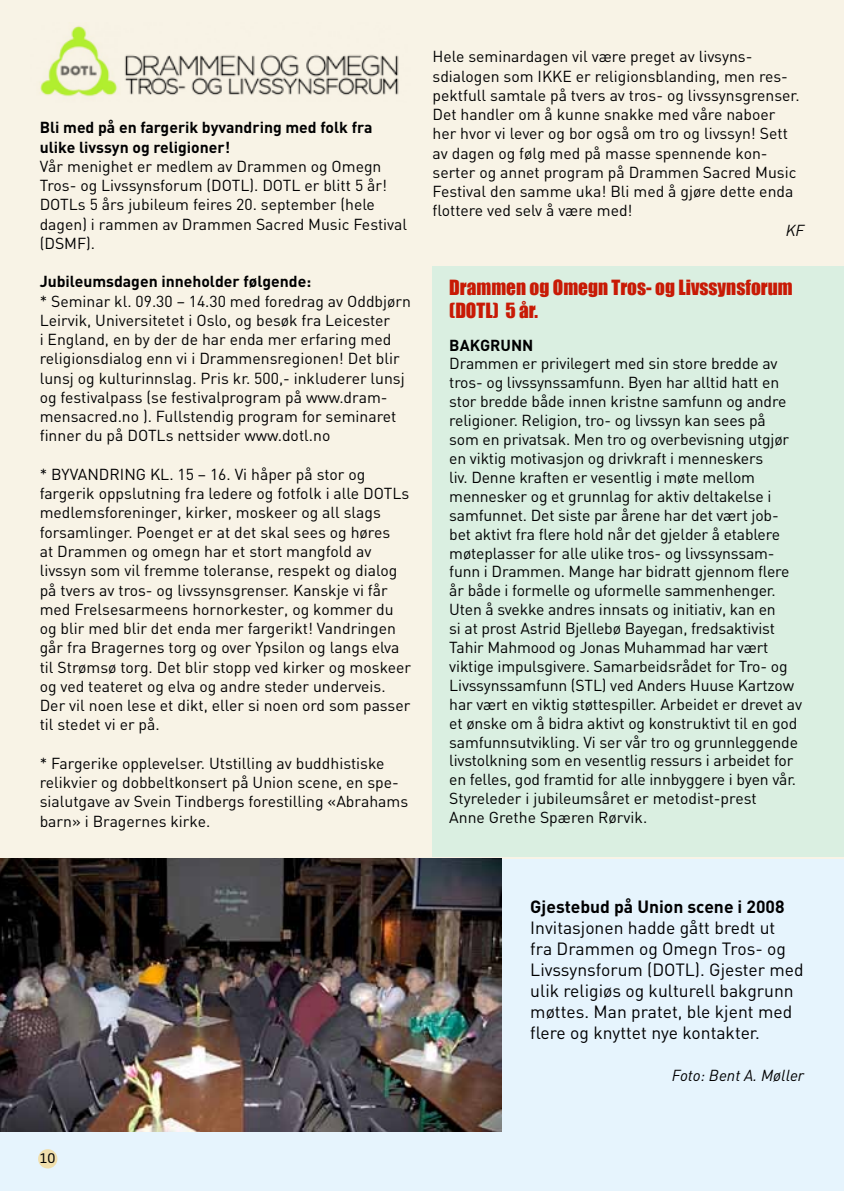
<style>
.page{position:relative;width:844px;height:1191px;background:#fff}
.page>*{position:absolute;margin:0;border:0;box-sizing:border-box;transform-origin:0 0}
.t1{font:19.25px/22.8px "Impact";color:#c81a05}
.t2{font:17.5px/21px "DIN";color:#000001}
.t3{font:700 17.5px "DIN";color:#000001}
.t4{font:15.75px/19.2px "DIN";color:#000001}
.t5{font:700 15.75px/19.2px "DIN";color:#000001}
.t6{font:italic 15.75px "DIN";color:#000001}
.t7{font:13.12px "Neo Sans Std";color:#000001}
</style>
<div class="page">
<div style="left:0;top:858px;width:843px;height:333px;background:#e6f4fd"></div>
<div style="left:0;top:0;width:843px;height:858px;background:#f8f3e6"></div>
<hr style="left:843px;top:0;width:1px;height:1191px;background:#e6f4fd">
<img style="left:40px;top:26px;width:359px;height:71px">
<img style="left:0;top:858px;width:501px;height:273px">
<div style="left:38px;top:1149px;width:19px;height:19px;background:#f0dfad;border-radius:50%"></div>
<div style="left:432px;top:267px;width:411px;height:590px;background:#daefe1"></div>
<p class="t5" style="left:40px;top:117px;width:334px">Bli med på en fargerik byvandring med folk fra ulike livssyn og religioner!</p>
<p class="t4" style="left:40px;top:156px;width:369px">Vår menighet er medlem av Drammen og Omegn Tros- og Livssynsforum (DOTL). DOTL er blitt 5 år!<br>DOTLs 5 års jubileum feires 20. september (hele dagen) i rammen av Drammen Sacred Music Festival (DSMF).</p>
<p class="t5" style="left:40px;top:271px;width:273px">Jubileumsdagen inneholder følgende:</p>
<p class="t4" style="left:40px;top:291px;width:373px">* Seminar kl. 09.30 – 14.30 med foredrag av Oddbjørn Leirvik, Universitetet i Oslo, og besøk fra Leicester<br>i England, en by der de har enda mer erfaring med religionsdialog enn vi i Drammensregionen! Det blir lunsj og kulturinnslag. Pris kr. 500,- inkluderer lunsj og festivalpass (se festivalprogram på www.dram&shy;mensacred.no ). Fullstendig program for seminaret finner du på DOTLs nettsider www.dotl.no</p>
<p class="t4" style="left:40px;top:464px;width:373px">* BYVANDRING KL. 15 – 16. Vi håper på stor og fargerik oppslutning fra ledere og fotfolk i alle DOTLs medlemsforeninger, kirker, moskeer og all slags forsamlinger. Poenget er at det skal sees og høres<br>at Drammen og omegn har et stort mangfold av livssyn som vil fremme toleranse, respekt og dialog på tvers av tros- og livssynsgrenser. Kanskje vi får med Frelsesarmeens hornorkester, og kommer du og blir med blir det enda mer fargerikt! Vandringen går fra Bragernes torg og over Ypsilon og langs elva til Strømsø torg. Det blir stopp ved kirker og moskeer og ved teateret og elva og andre steder underveis.<br>Der vil noen lese et dikt, eller si noen ord som passer til stedet vi er på.</p>
<p class="t4" style="left:40px;top:753px;width:370px">* Fargerike opplevelser. Utstilling av buddhistiske relikvier og dobbeltkonsert på Union scene, en spe&shy;sialutgave av Svein Tindbergs forestilling «Abrahams barn» i Bragernes kirke.</p>
<p class="t4" style="left:432px;top:47px;width:368px">Hele seminardagen vil være preget av livsyns&shy;sdialogen som IKKE er religionsblanding, men res&shy;pektfull samtale på tvers av tros- og livssynsgrenser.<br>Det handler om å kunne snakke med våre naboer her hvor vi lever og bor også om tro og livssyn! Sett av dagen og følg med på masse spennende kon&shy;serter og annet program på Drammen Sacred Music Festival den samme uka! Bli med å gjøre dette enda flottere ved selv å være med!</p>
<p class="t6" style="left:785px;top:220px;width:20px">KF</p>
<p class="t1" style="left:449px;top:275px;width:345px">Drammen og Omegn Tros- og Livssynsforum (DOTL) 5 år.</p>
<p class="t5" style="left:449px;top:334px;width:22px">Bakg</p>
<p class="t5" style="left:490px;top:334px;width:22px">runn</p>
<p class="t4" style="left:449px;top:354px;width:354px">Drammen er privilegert med sin store bredde av tros- og livssynssamfunn. Byen har alltid hatt en stor bredde både innen kristne samfunn og andre religioner. Religion, tro- og livssyn kan sees på<br>som en privatsak. Men tro og overbevisning utgjør en viktig motivasjon og drivkraft i menneskers<br>liv. Denne kraften er vesentlig i møte mellom mennesker og et grunnlag for aktiv deltakelse i samfunnet. Det siste par årene har det vært job&shy;bet aktivt fra flere hold når det gjelder å etablere møteplasser for alle ulike tros- og livssynssam&shy;funn i Drammen. Mange har bidratt gjennom flere år både i formelle og uformelle sammenhenger.<br>Uten å svekke andres innsats og initiativ, kan en<br>si at prost Astrid Bjellebø Bayegan, fredsaktivist Tahir Mahmood og Jonas Muhammad har vært viktige impulsgivere. Samarbeidsrådet for Tro- og Livssynssamfunn (STL) ved Anders Huuse Kartzow har vært en viktig støttespiller. Arbeidet er drevet av et ønske om å bidra aktivt og konstruktivt til en god samfunnsutvikling. Vi ser vår tro og grunnleggende livstolkning som en vesentlig ressurs i arbeidet for en felles, god framtid for alle innbyggere i byen vår.<br>Styreleder i jubileumsåret er metodist-prest<br>Anne Grethe Spæren Rørvik.</p>
<p class="t3" style="left:530px;top:895px;width:256px">Gjestebud på Union scene i 2008</p>
<p class="t2" style="left:530px;top:916px;width:275px">Invitasjonen hadde gått bredt ut<br>fra Drammen og Omegn Tros- og Livssynsforum (DOTL). Gjester med ulik religiøs og kulturell bakgrunn møttes. Man pratet, ble kjent med flere og knyttet nye kontakter.</p>
<p class="t6" style="left:671px;top:1065px;width:134px">Foto: Bent A. Møller</p>
<p class="t7" style="left:40px;top:1150px;width:17px">10</p>
</div>
